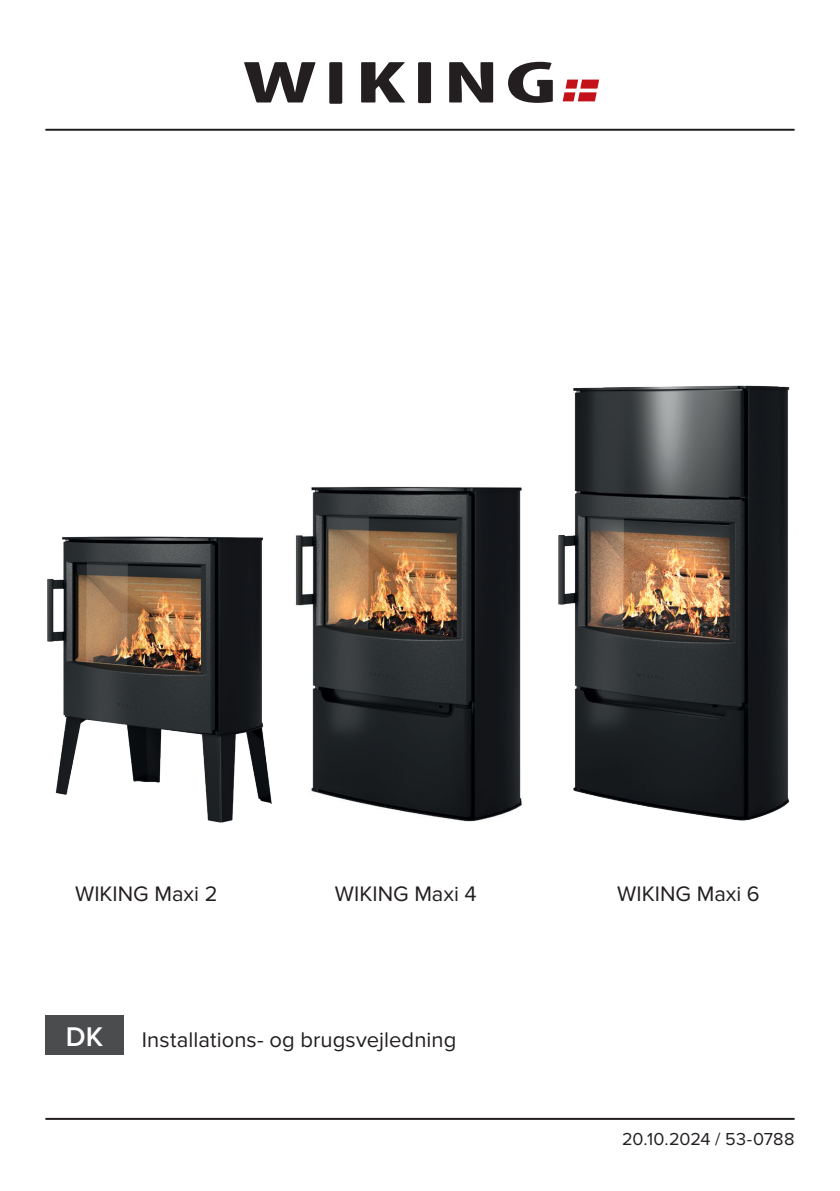
<style>
.page{position:relative;width:840px;height:1191px;background:#fff}
.page>*{position:absolute;margin:0;border:0;box-sizing:border-box;transform-origin:0 0}
.t1{font:600 28px "Proxima Nova";color:#fff}
.t2{font:22px "Proxima Nova";letter-spacing:.005em;color:#231f20}
.t3{font:21.8px "Proxima Nova";color:#231f20}
.t4{font:18px "Proxima Nova";letter-spacing:-.005em;color:#231f20}
</style>
<div class="page">
<hr style="left:45px;top:1117px;width:749px;height:2px;background:#231f20">
<hr style="left:45px;top:129px;width:749px;height:2px;background:#231f20">
<div style="left:45px;top:1015px;width:78px;height:40px;background:#4b4c4d"></div>
<svg style="left:244px;top:62px;width:71px;height:40px"></svg>
<svg style="left:361px;top:62px;width:44px;height:40px"></svg>
<svg style="left:449px;top:62px;width:44px;height:40px"></svg>
<svg style="left:508px;top:62px;width:44px;height:41px"></svg>
<div style="left:329px;top:62px;width:13px;height:42px;background:#231f20"></div>
<div style="left:418px;top:62px;width:13px;height:41px;background:#231f20"></div>
<svg style="left:562px;top:80px;width:37px;height:21px"></svg>
<img style="left:47px;top:536px;width:225px;height:287px">
<img style="left:295px;top:486px;width:227px;height:336px">
<img style="left:558px;top:385px;width:232px;height:436px">
<p class="t3" style="left:75px;top:880px;width:144px">WIKING Maxi 2</p>
<p class="t3" style="left:335px;top:880px;width:143px">WIKING Maxi 4</p>
<p class="t3" style="left:617px;top:880px;width:144px">WIKING Maxi 6</p>
<p class="t1" style="left:66px;top:1021px;width:39px">DK</p>
<p class="t2" style="left:142px;top:1026px;width:316px">Installations- og brugsvejledning</p>
<p class="t4" style="left:621px;top:1128px;width:174px">20.10.2024 / 53-0788</p>
</div>
